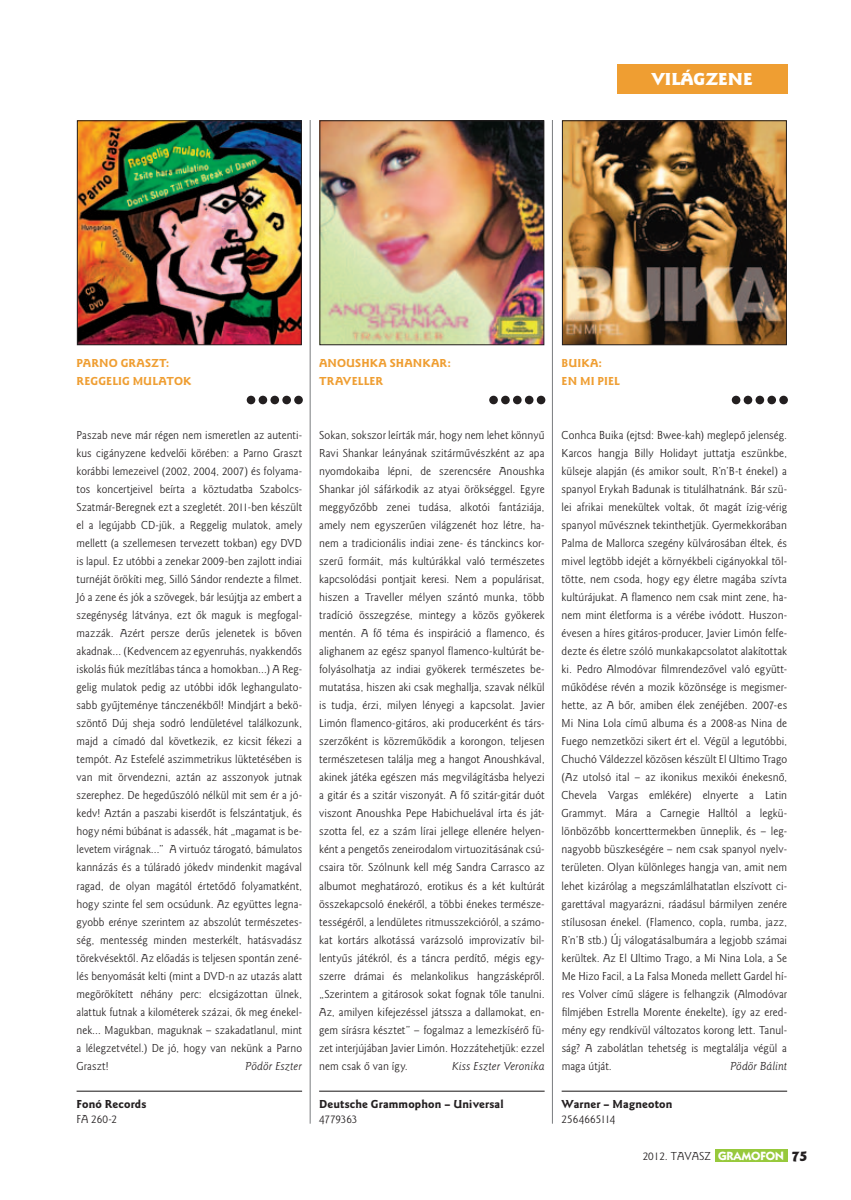
<style>
.page{position:relative;width:851px;height:1200px;background:#fff}
.page>*{position:absolute;margin:0;border:0;box-sizing:border-box;transform-origin:0 0}
.t1{font:18px "Goudy Sans Black H";color:#fff}
.t2{font:12px/18px "Goudy Sans Book H";letter-spacing:.005em;color:#231f20;text-align:justify}
.t3{font:12px/18px "Goudy Sans Bold H";letter-spacing:.01em;color:#ef9e32}
.t4{font:12px "Goudy Sans Bold H";letter-spacing:.01em;color:#231f20}
.t5{font:12px "Goudy Sans Book Italic H";letter-spacing:.01em;color:#231f20}
.t6{font:9px "Zapf Dingbats";color:#231f20}
.s1{font-family:"Itc Kabel Bold H";color:#fff}
.s2{font-family:"Goudy Sans Black H";font-size:15px}
</style>
<div class="page">
<div style="left:617px;top:64px;width:170px;height:30px;background:#ef9e32"></div>
<div style="left:714px;top:1148px;width:73px;height:13px;background:#97c93c"></div>
<hr style="left:309px;top:120px;width:1px;height:1003px;background:#808285">
<hr style="left:552px;top:120px;width:1px;height:1003px;background:#808285">
<img style="left:79px;top:122px;width:220px;height:221px">
<div style="left:77px;top:120px;width:224px;height:225px;border:1px solid #231f20"></div>
<img style="left:321px;top:122px;width:221px;height:221px">
<div style="left:319px;top:120px;width:225px;height:225px;border:1px solid #231f20"></div>
<img style="left:564px;top:122px;width:220px;height:221px">
<div style="left:562px;top:120px;width:224px;height:225px;border:1px solid #231f20"></div>
<hr style="left:77px;top:1090px;width:225px;height:1px;background:#231f20">
<hr style="left:319px;top:1090px;width:225px;height:1px;background:#231f20">
<hr style="left:561px;top:1090px;width:226px;height:1px;background:#231f20">
<div style="left:489px;top:395px;width:9px;height:9px;border:2px solid #231f20;border-radius:50%"></div>
<div style="left:501px;top:395px;width:8px;height:9px;border:2px solid #231f20;border-radius:50%"></div>
<div style="left:513px;top:395px;width:8px;height:9px;border:2px solid #231f20;border-radius:50%"></div>
<div style="left:525px;top:395px;width:8px;height:9px;border:2px solid #231f20;border-radius:50%"></div>
<div style="left:536px;top:395px;width:9px;height:9px;border:2px solid #231f20;border-radius:50%"></div>
<div style="left:731px;top:395px;width:9px;height:9px;border:2px solid #231f20;border-radius:50%"></div>
<div style="left:743px;top:395px;width:9px;height:9px;border:2px solid #231f20;border-radius:50%"></div>
<div style="left:755px;top:395px;width:9px;height:9px;border:2px solid #231f20;border-radius:50%"></div>
<div style="left:767px;top:395px;width:8px;height:9px;border:2px solid #231f20;border-radius:50%"></div>
<div style="left:779px;top:395px;width:8px;height:9px;border:2px solid #231f20;border-radius:50%"></div>
<div style="left:247px;top:395px;width:8px;height:9px;border:2px solid #231f20;border-radius:50%"></div>
<div style="left:258px;top:395px;width:9px;height:9px;border:2px solid #231f20;border-radius:50%"></div>
<div style="left:270px;top:395px;width:9px;height:9px;border:2px solid #231f20;border-radius:50%"></div>
<div style="left:282px;top:395px;width:9px;height:9px;border:2px solid #231f20;border-radius:50%"></div>
<div style="left:294px;top:395px;width:9px;height:9px;border:2px solid #231f20;border-radius:50%"></div>
<h1 class="t1" style="left:651px;top:69px;width:103px">VILÁGZENE</h1>
<p class="t3" style="left:77px;top:354px;width:116px">Parno Graszt:<br>Reggelig mulatok</p>
<p class="t3" style="left:319px;top:354px;width:133px">Anoushka Shankar:<br>Traveller</p>
<p class="t3" style="left:561px;top:354px;width:15px">BUIKA</p>
<p class="t3" style="left:561px;top:354px;width:49px;text-indent:37px">:<br>EN MI PIEL</p>
<p class="t6" style="left:247px;top:395px;width:56px">● ● ● ● ●</p>
<p class="t2" style="left:77px;top:426px;width:227px">Paszab neve már régen nem ismeretlen az autenti&shy;kus cigányzene kedvelôi körében: a Parno Graszt korábbi lemezeivel (2002, 2004, 2007) és folyama&shy;tos koncertjeivel beírta a köztudatba Szabolcs-Szatmár-Beregnek ezt a szegletét. 2011-ben készült el a legújabb CD-jük, a Reggelig mulatok, amely mellett (a szellemesen tervezett tokban) egy DVD is lapul. Ez utóbbi a zenekar 2009-ben zajlott indiai turnéját örökíti meg, Silló Sándor rendezte a filmet.<br>Jó a zene és jók a szövegek, bár lesújtja az embert a szegénység látványa, ezt ôk maguk is megfogal&shy;mazzák. Azért persze derûs jelenetek is bôven akadnak… (Kedvencem az egyenruhás, nyakkendôs iskolás fiúk mezítlábas tánca a homokban…) A Reg&shy;gelig mulatok pedig az utóbbi idôk leghangulato&shy;sabb gyûjteménye tánczenékbôl! Mindjárt a bekö&shy;szöntô Dúj sheja sodró lendületével találkozunk, majd a címadó dal következik, ez kicsit fékezi a tempót. Az Estefelé aszimmetrikus lüktetésében is van mit örvendezni, aztán az asszonyok jutnak szerephez. De hegedûszóló nélkül mit sem ér a jó&shy;kedv! Aztán a paszabi kiserdôt is felszántatjuk, és hogy némi búbánat is adassék, hát „magamat is be&shy;levetem virágnak…” A virtuóz tárogató, bámulatos kannázás és a túláradó jókedv mindenkit magával ragad, de olyan magától értetôdô folyamatként, hogy szinte fel sem ocsúdunk. Az együttes legna&shy;gyobb erénye szerintem az abszolút természetes&shy;ség, mentesség minden mesterkélt, hatásvadász törekvésektôl. Az elôadás is teljesen spontán zené&shy;lés benyomását kelti (mint a DVD-n az utazás alatt megörökített néhány perc: elcsigázottan ülnek, alattuk futnak a kilométerek százai, ôk meg énekel&shy;nek… Magukban, maguknak – szakadatlanul, mint a lélegzetvétel.) De jó, hogy van nekünk a Parno Graszt!</p>
<p class="t5" style="left:245px;top:1058px;width:58px">Pödör Eszter</p>
<p class="t6" style="left:490px;top:395px;width:56px">● ● ● ● ●</p>
<p class="t2" style="left:319px;top:426px;width:227px">Sokan, sokszor leírták már, hogy nem lehet könnyû Ravi Shankar leányának szitármûvészként az apa nyomdokaiba lépni, de szerencsére Anoushka Shankar jól sáfárkodik az atyai örökséggel. Egyre meggyôzôbb zenei tudása, alkotói fantáziája, amely nem egyszerûen világzenét hoz létre, ha&shy;nem a tradicionális indiai zene- és tánckincs kor&shy;szerû formáit, más kultúrákkal való természetes kapcsolódási pontjait keresi. N em a populárisat, hiszen a Traveller mélyen szántó munka, több tradíció összegzése, mintegy a közös gyökerek mentén. A fô téma és inspiráció a flamenco, és alighanem az egész spanyol flamenco-kultúrát be&shy;folyásolhatja az indiai gyökerek természetes be&shy;mutatása, hiszen aki csak meghallja, szavak nélkül is tudja, érzi, milyen lényegi a kapcsolat. Javier Limón flamenco-gitáros, aki producerként és társ&shy;szerzôként is közremûködik a korongon, teljesen természetesen találja meg a hangot Anoushkával, akinek játéka egészen más megvilágításba helyezi a gitár és a szitár viszonyát. A fô szitár-gitár duót viszont Anoushka Pepe Habichuelával írta és ját&shy;szotta fel, ez a szám lírai jellege ellenére helyen&shy;ként a pengetôs zeneirodalom virtuozitásának csú&shy;csaira tör. Szólnunk kell még Sandra Carrasco az albumot meghatározó, erotikus és a két kultúrát összekapcsoló énekérôl, a többi énekes természe&shy;tességérôl, a lendületes ritmusszekcióról, a számo&shy;kat kortárs alkotássá varázsoló improvizatív bil&shy;lentyûs játékról, és a táncra perdítô, mégis egy&shy;szerre drámai és melankolikus hangzásképrôl. „Szerintem a gitárosok sokat fognak tôle tanulni.<br>Az, amilyen kifejezéssel játssza a dallamokat, en&shy;gem sírásra késztet” – fogalmaz a lemezkísérô fü&shy;zet interjújában Javier Limón. H ozzátehetjük: ezzel nem csak ô van így.</p>
<p class="t5" style="left:452px;top:1058px;width:94px">Kiss Eszter Veronika</p>
<p class="t6" style="left:732px;top:395px;width:56px">● ● ● ● ●</p>
<p class="t2" style="left:561px;top:426px;width:227px">Conhca Buika (ejtsd: Bwee-kah) meglepô jelenség.<br>Karcos hangja Billy Holidayt juttatja eszünkbe, külseje alapján (és amikor soult, R’n’B-t énekel) a spanyol Erykah Badunak is titulálhatnánk. Bár szü&shy;lei afrikai menekültek voltak, ôt magát ízig-vérig spanyol mûvésznek tekinthetjük. Gyermekkorában Palma de Mallorca szegény külvárosában éltek, és mivel legtöbb idejét a környékbeli cigányokkal töl&shy;tötte, nem csoda, hogy egy életre magába szívta kultúrájukat. A flamenco nem csak mint zene, ha&shy;nem mint életforma is a vérébe ivódott. H uszon&shy;évesen a híres gitáros-producer, Javier Limón felfe&shy;dezte és életre szóló munkakapcsolatot alakítottak ki. Pedro Almodóvar filmrendezôvel való együtt&shy;mûködése révén a mozik közönsége is megismer&shy;hette, az A bôr, amiben élek zenéjében. 2007-es Mi N ina Lola címû albuma és a 2008-as N ina de Fuego nemzetközi sikert ért el. Végül a legutóbbi, Chuchó Váldezzel közösen készült El Ultimo Trago (Az utolsó ital – az ikonikus mexikói énekesnô, Chevela Vargas emlékére) elnyerte a Latin Grammyt. Mára a Carnegie Halltól a legkü&shy;lönbözôbb koncerttermekben ünneplik, és – leg&shy;nagyobb büszkeségére – nem csak spanyol nyelv&shy;területen. Olyan különleges hangja van, amit nem lehet kizárólag a megszámlálhatatlan elszívott ci&shy;garettával magyarázni, ráadásul bármilyen zenére stílusosan énekel. (Flamenco, copla, rumba, jazz, R’n’B stb.) Új válogatásalbumára a legjobb számai kerültek. Az El Ultimo Trago, a Mi N ina Lola, a Se Me H izo Facil, a La Falsa Moneda mellett Gardel hí&shy;res Volver címû slágere is felhangzik (Almodóvar filmjében Estrella Morente énekelte), így az ered&shy;mény egy rendkívül változatos korong lett. Tanul&shy;ság? A zabolátlan tehetség is megtalálja végül a maga útját.</p>
<p class="t5" style="left:730px;top:1058px;width:58px">Pödör Bálint</p>
<p class="t4" style="left:77px;top:1097px;width:71px">Fonó Records</p>
<p class="t2" style="left:77px;top:1110px;width:42px">FA 260-2</p>
<p class="t4" style="left:319px;top:1097px;width:186px">Deutsche Grammophon – Universal</p>
<p class="t2" style="left:319px;top:1110px;width:40px">4779363</p>
<p class="t4" style="left:561px;top:1097px;width:112px">Warner – Magneoton</p>
<p class="t2" style="left:561px;top:1110px;width:55px">2564665114</p>
<p class="t2" style="left:642px;top:1146px;width:166px">2012. tavasz <span class="s1">GRAMOFON</span> <span class="s2">75</span></p>
</div>
